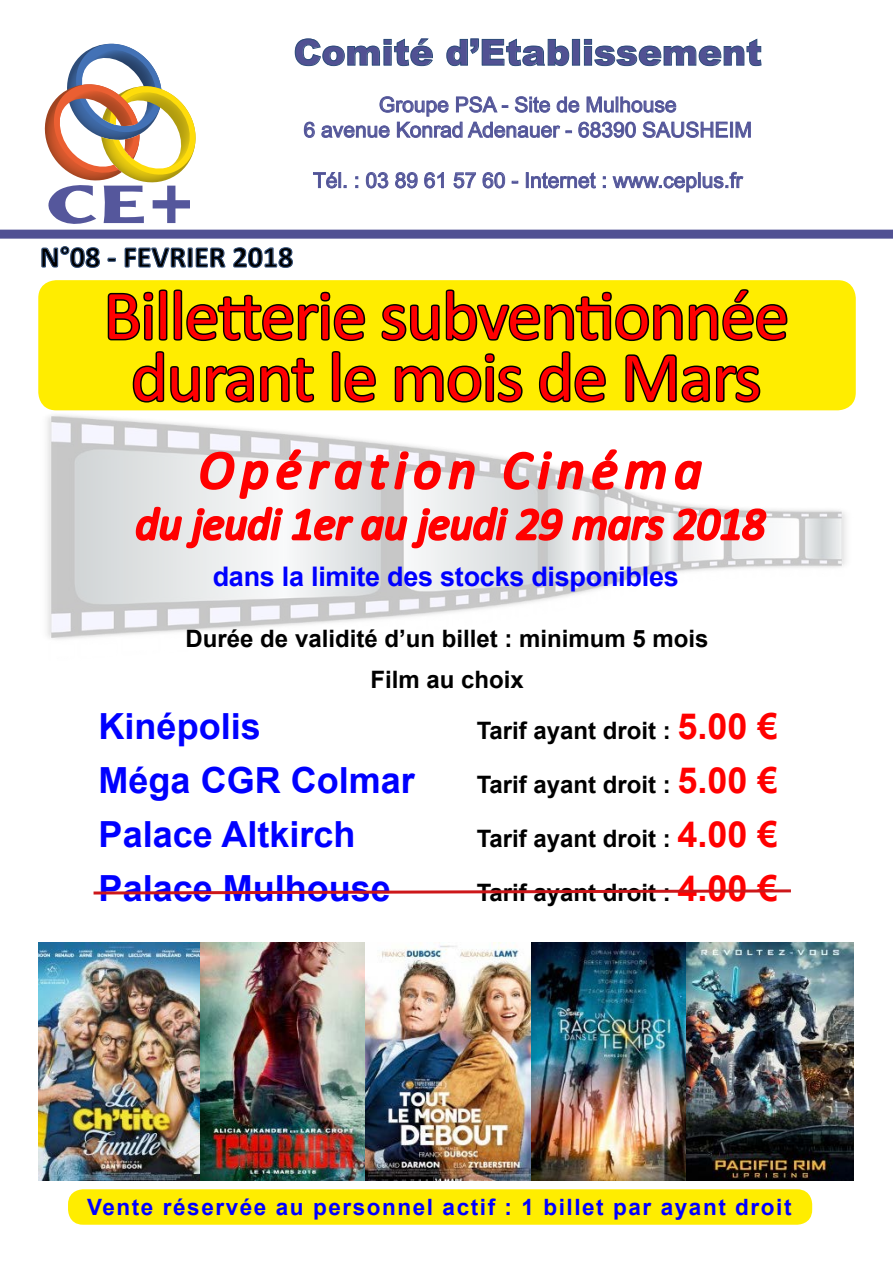
<style>
.page{position:relative;width:893px;height:1263px;background:#fff}
.page>*{position:absolute;margin:0;border:0;box-sizing:border-box;transform-origin:0 0}
.t1{font:70.5px "Calibri";letter-spacing:-.02em;color:#f00}
.t2{font:italic 54px "Calibri";letter-spacing:.13em;color:#f00}
.t3{font:italic 45px "Calibri";color:#f00}
.t4{font:700 36px "Arial";color:#00f}
.t5{font:900 36px "Arial";color:#515193}
.t6{font:700 30px "Calibri";color:#000}
.t7{font:700 27px "Arial";letter-spacing:-.01em;color:#00f}
.t8{font:700 24px "Arial";color:#000}
.t9{font:700 22.5px "Arial";letter-spacing:.07em;color:#00f}
.t10{font:21px/25.2px "Arial";color:#515193;text-align:center}
.s1{font-size:36px;color:#f00}
</style>
<div class="page">
<svg style="left:38px;top:43px;width:163px;height:187px"></svg>
<div style="left:0;top:230px;width:893px;height:9px;background:#515193"></div>
<svg style="left:295px;top:38px;width:138px;height:28px"></svg>
<svg style="left:446px;top:38px;width:123px;height:28px"></svg>
<div style="left:572px;top:39px;width:8px;height:26px;border:1px solid #2d4d7a"></div>
<svg style="left:584px;top:39px;width:178px;height:27px"></svg>
<svg style="left:304px;top:121px;width:11px;height:17px"></svg>
<svg style="left:321px;top:96px;width:430px;height:42px"></svg>
<svg style="left:313px;top:172px;width:33px;height:17px"></svg>
<svg style="left:366px;top:172px;width:23px;height:17px"></svg>
<svg style="left:395px;top:172px;width:23px;height:17px"></svg>
<svg style="left:424px;top:172px;width:20px;height:17px"></svg>
<svg style="left:453px;top:172px;width:23px;height:17px"></svg>
<svg style="left:482px;top:172px;width:23px;height:17px"></svg>
<svg style="left:512px;top:181px;width:6px;height:2px"></svg>
<svg style="left:526px;top:172px;width:70px;height:17px"></svg>
<svg style="left:612px;top:172px;width:132px;height:21px"></svg>
<img style="left:47px;top:410px;width:799px;height:229px">
<svg style="left:41px;top:246px;width:59px;height:22px"></svg>
<svg style="left:107px;top:257px;width:9px;height:5px"></svg>
<svg style="left:124px;top:247px;width:102px;height:21px"></svg>
<svg style="left:233px;top:247px;width:60px;height:21px"></svg>
<svg style="left:134px;top:434px;width:635px;height:136px"></svg>
<div style="left:68px;top:1189px;width:744px;height:36px;background:#ffed00;border-radius:15px"></div>
<img style="left:38px;top:943px;width:162px;height:238px">
<img style="left:200px;top:943px;width:487px;height:238px">
<img style="left:687px;top:943px;width:166px;height:238px">
<div style="left:38px;top:280px;width:818px;height:130px;background:#ffed00;border-radius:18px"></div>
<svg style="left:105px;top:289px;width:685px;height:126px"></svg>
<svg style="left:93px;top:889px;width:698px;height:6px"></svg>
<h3 class="t5" style="left:294px;top:26px;width:470px">Comité d’Etablissement</h3>
<p class="t10" style="left:304px;top:92px;width:450px">Groupe PSA - Site de Mulhouse<br>6 avenue Konrad Adenauer - 68390 SAUSHEIM</p>
<p class="t10" style="left:313px;top:168px;width:431px">Tél. : 03 89 61 57 60 - Internet : www.ceplus.fr</p>
<p class="t6" style="left:40px;top:238px;width:255px">N°08 - FEVRIER 2018</p>
<p class="t1" style="left:103px;top:271px;width:687px">Billetterie subventionnée</p>
<p class="t1" style="left:131px;top:332px;width:632px">durant le mois de Mars</p>
<p class="t2" style="left:199px;top:433px;width:505px">Opération Cinéma</p>
<p class="t3" style="left:135px;top:493px;width:631px">du jeudi 1er au jeudi 29 mars 2018</p>
<p class="t7" style="left:213px;top:559px;width:467px">dans la limite des stocks disponibles</p>
<p class="t8" style="left:186px;top:623px;width:524px">Durée de validité d’un billet : minimum 5 mois</p>
<p class="t8" style="left:370px;top:663px;width:155px">Film au choix</p>
<p class="t4" style="left:99px;top:702px;width:164px">Kinépolis</p>
<p class="t8" style="left:477px;top:715px;width:302px">Tarif ayant droit : <span class="s1">5.00 €</span></p>
<p class="t4" style="left:99px;top:756px;width:318px">Méga CGR Colmar</p>
<p class="t8" style="left:477px;top:769px;width:302px">Tarif ayant droit : <span class="s1">5.00 €</span></p>
<p class="t4" style="left:99px;top:810px;width:258px">Palace Altkirch</p>
<p class="t8" style="left:477px;top:823px;width:302px">Tarif ayant droit : <span class="s1">4.00 €</span></p>
<p class="t4" style="left:99px;top:864px;width:294px">Palace Mulhouse</p>
<p class="t8" style="left:477px;top:877px;width:302px">Tarif ayant droit : <span class="s1">4.00 €</span></p>
<p class="t9" style="left:87px;top:1192px;width:706px">Vente réservée au personnel actif : 1 billet par ayant droit</p>
</div>
